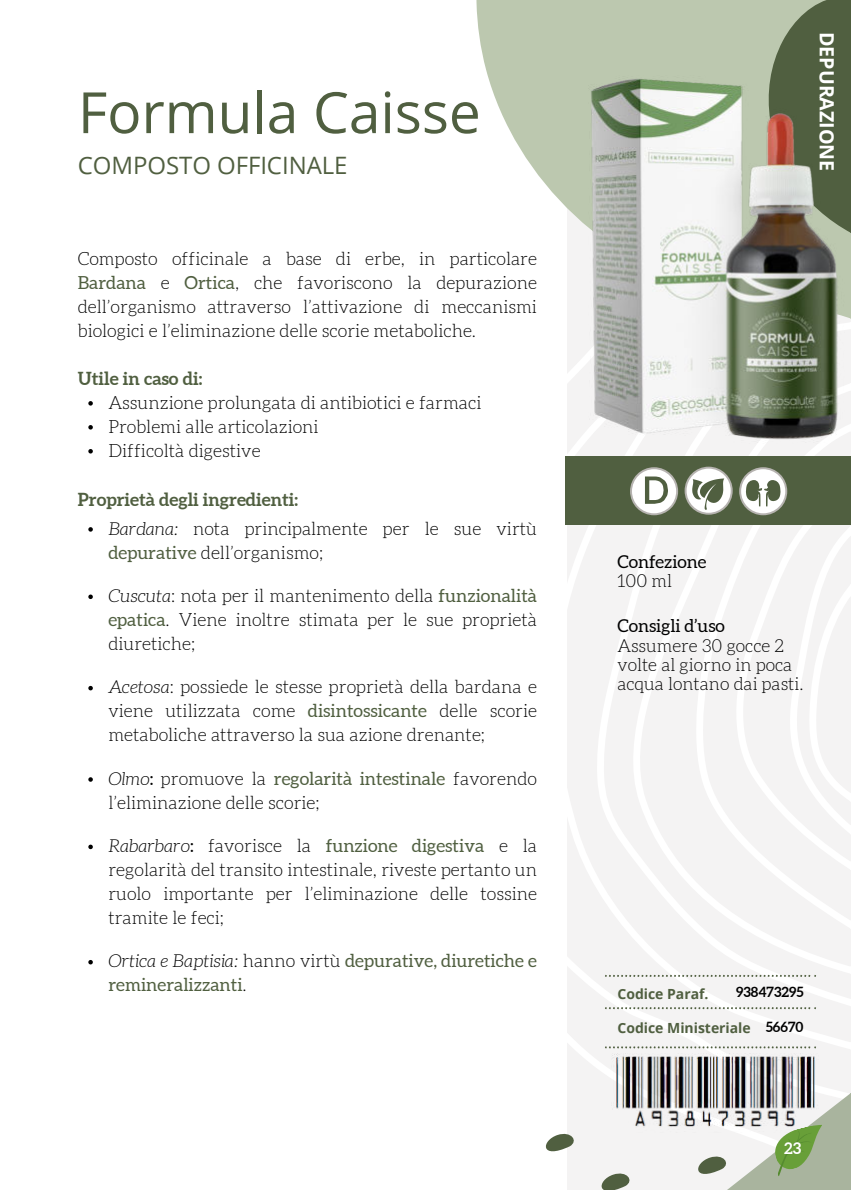
<style>
.page{position:relative;width:851px;height:1191px;background:#fff}
.page>*{position:absolute;margin:0;border:0;box-sizing:border-box;transform-origin:0 0}
.t1{font:57px "Open Sans";color:#505f40}
.t2{font:24px "Open Sans";letter-spacing:-.005em;color:#505f40}
.t3{font:700 19.6px "Open Sans";color:#fff}
.t4{font:300 18px/24px "Aleo";color:#000;text-align:justify}
.t5{font:18px/24px "Aleo";color:#505f40}
.t6{font:700 18px "Aleo";color:#505f40}
.t7{font:300 17.6px/19.2px "Aleo";color:#000}
.t8{font:17.6px "Aleo";color:#000}
.t9{font:700 16px "Aleo";color:#fff}
.t10{font:700 14px "Open Sans";color:#505f40}
.t11{font:700 14px "Aleo";color:#000}
.s1{font-weight:400;color:#505f40}
.s2{font-style:italic}
.s3{font-weight:400}
.s4{font-weight:300;font-style:italic;color:#000}
.s5{font-weight:300;color:#000}
</style>
<div class="page">
<svg style="left:567px;top:569px;width:282px;height:562px;fill:#f4f3f3"></svg>
<svg style="left:476px;top:0;width:280px;height:569px"></svg>
<svg style="left:604px;top:965px;width:245px;height:224px;fill:#f4f3f3"></svg>
<svg style="left:545px;top:1131px;width:186px;height:58px"></svg>
<svg style="left:756px;top:0;width:93px;height:59px;background:#7a886c"></svg>
<svg style="left:604px;top:975px;width:211px;height:2px"></svg>
<svg style="left:604px;top:1007px;width:211px;height:2px"></svg>
<svg style="left:604px;top:1046px;width:211px;height:2px"></svg>
<div style="left:565px;top:456px;width:284px;height:69px;background:#505f40"></div>
<svg style="left:684px;top:467px;width:48px;height:48px"></svg>
<svg style="left:738px;top:467px;width:111px;height:428px"></svg>
<svg style="left:630px;top:467px;width:47px;height:48px"></svg>
<img style="left:523px;top:59px;width:326px;height:399px">
<svg style="left:769px;top:1125px;width:52px;height:52px;background:#8fae73"></svg>
<img style="left:611px;top:1053px;width:207px;height:80px">
<svg style="left:88px;top:527px;width:5px;height:5px"></svg>
<svg style="left:88px;top:595px;width:5px;height:4px"></svg>
<svg style="left:88px;top:686px;width:5px;height:4px"></svg>
<svg style="left:88px;top:777px;width:5px;height:5px"></svg>
<svg style="left:88px;top:845px;width:5px;height:4px"></svg>
<svg style="left:88px;top:960px;width:5px;height:4px"></svg>
<svg style="left:88px;top:401px;width:5px;height:5px"></svg>
<svg style="left:88px;top:425px;width:5px;height:5px"></svg>
<svg style="left:88px;top:449px;width:5px;height:5px"></svg>
<h1 class="t1" style="left:78px;top:73px;width:404px">Formula Caisse</h1>
<h2 class="t2" style="left:78px;top:148px;width:271px">COMPOSTO OFFICINALE</h2>
<p class="t4" style="left:78px;top:248px;width:460px">Composto officinale a base di erbe, in particolare <span class="s1">Bardana</span> e <span class="s1">Ortica</span>, che favoriscono la depurazione dell’organismo attraverso l’attivazione di meccanismi biologici e l’eliminazione delle scorie metaboliche.</p>
<p class="t6" style="left:78px;top:368px;width:126px">Utile in caso di:</p>
<p class="t4" style="left:108px;top:392px;width:374px;text-align:left">Assunzione prolungata di antibiotici e farmaci<br>Problemi alle articolazioni<br>Difficoltà digestive</p>
<p class="t6" style="left:78px;top:489px;width:221px">Proprietà degli ingredienti:</p>
<p class="t4" style="left:108px;top:518px;width:430px"><span class="s2">Bardana:</span> nota principalmente per le sue virtù <span class="s1">depurative</span> dell’organismo;</p>
<p class="t4" style="left:108px;top:585px;width:430px"><span class="s2">Cuscuta</span>: nota per il mantenimento della <span class="s1">funzionalità epatica</span>. Viene inoltre stimata per le sue proprietà diuretiche;</p>
<p class="t4" style="left:108px;top:676px;width:430px"><span class="s2">Acetosa</span>: possiede le stesse proprietà della bardana e viene utilizzata come <span class="s1">disintossicante</span> delle scorie metaboliche attraverso la sua azione drenante;</p>
<p class="t4" style="left:108px;top:768px;width:430px"><span class="s2">Olmo</span><span class="s3">:</span> promuove la <span class="s1">regolarità intestinale</span> favorendo l’eliminazione delle scorie;</p>
<p class="t4" style="left:108px;top:835px;width:430px"><span class="s2">Rabarbaro</span><span class="s3">:</span> favorisce la <span class="s1">funzione digestiva</span> e la regolarità del transito intestinale, riveste pertanto un ruolo importante per l’eliminazione delle tossine tramite le feci;</p>
<p class="t5" style="left:108px;top:950px;width:430px"><span class="s4">Ortica e Baptisia:</span> <span class="s5">hanno virtù</span> depurative, diuretiche e remineralizzanti<span class="s5">.</span></p>
<p class="t3" style="left:840px;top:32px;width:141px;rotate:90deg">DEPURAZIONE</p>
<p class="t8" style="left:617px;top:552px;width:91px">Confezione</p>
<p class="t7" style="left:617px;top:573px;width:56px">100 ml</p>
<p class="t8" style="left:617px;top:615px;width:109px">Consigli d’uso</p>
<p class="t7" style="left:617px;top:637px;width:187px">Assumere 30 gocce 2 volte al giorno in poca acqua lontano dai pasti.</p>
<p class="t11" style="left:735px;top:984px;width:69px">938473295</p>
<p class="t11" style="left:765px;top:1019px;width:39px">56670</p>
<p class="t10" style="left:617px;top:984px;width:92px">Codice Paraf.</p>
<p class="t10" style="left:617px;top:1019px;width:135px">Codice Ministeriale</p>
<p class="t9" style="left:783px;top:1139px;width:19px">23</p>
</div>
